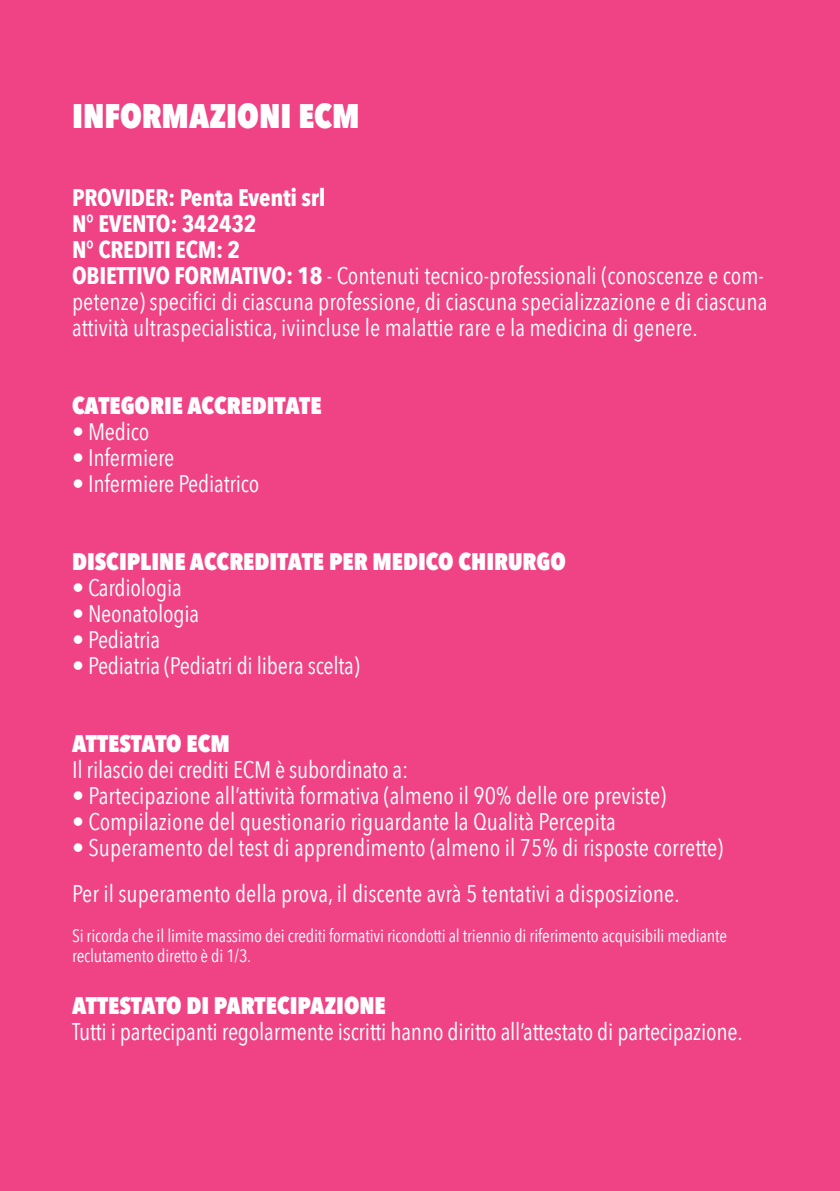
<style>
.page{position:relative;width:840px;height:1191px;background:#fff}
.page>*{position:absolute;margin:0;border:0;box-sizing:border-box;transform-origin:0 0}
.t1{font:800 34px "Avenir Next Condensed";color:#fff}
.t2{font:24px/26px "Avenir Next Condensed";color:#fff}
.t3{font:800 24px "Avenir Next Condensed";color:#fff}
.t4{font:700 24px "Avenir Next Condensed";letter-spacing:-.01em;color:#fff}
.t5{font:18px/20px "Avenir Next Condensed";letter-spacing:-.01em;color:#fff}
.s1{font-weight:700}
</style>
<div class="page">
<div style="left:0;top:0;width:839px;height:1191px;background:#ef4385"></div>
<p class="t1" style="left:72px;top:94px;width:289px">INFORMAZIONI ECM</p>
<p class="t4" style="left:72px;top:182px;width:255px">PROVIDER: Penta Eventi srl</p>
<p class="t4" style="left:72px;top:208px;width:186px">N° EVENTO: 342432</p>
<p class="t4" style="left:72px;top:234px;width:169px">N° CREDITI ECM: 2</p>
<p class="t2" style="left:72px;top:261px;width:696px"><span class="s1">OBIETTIVO FORMATIVO: 18</span> - Contenuti tecnico-professionali (conoscenze e com&shy;petenze) specifici di ciascuna professione, di ciascuna specializzazione e di ciascuna attività ultraspecialistica, iviincluse le malattie rare e la medicina di genere.</p>
<p class="t3" style="left:72px;top:390px;width:251px">CATEGORIE ACCREDITATE</p>
<p class="t2" style="left:72px;top:417px;width:79px">• Medico</p>
<p class="t2" style="left:72px;top:443px;width:104px">• Infermiere</p>
<p class="t2" style="left:72px;top:469px;width:188px">• Infermiere Pediatrico</p>
<p class="t3" style="left:72px;top:546px;width:495px">DISCIPLINE ACCREDITATE PER MEDICO CHIRURGO</p>
<p class="t2" style="left:72px;top:573px;width:111px">• Cardiologia</p>
<p class="t2" style="left:72px;top:599px;width:129px">• Neonatologia</p>
<p class="t2" style="left:72px;top:625px;width:90px">• Pediatria</p>
<p class="t2" style="left:72px;top:651px;width:289px">• Pediatria (Pediatri di libera scelta)</p>
<p class="t3" style="left:72px;top:728px;width:159px">ATTESTATO ECM</p>
<p class="t2" style="left:72px;top:755px;width:337px">Il rilascio dei crediti ECM è subordinato a:</p>
<p class="t2" style="left:72px;top:781px;width:595px">• Partecipazione all’attività formativa (almeno il 90% delle ore previste)</p>
<p class="t2" style="left:72px;top:807px;width:545px">• Compilazione del questionario riguardante la Qualità Percepita</p>
<p class="t2" style="left:72px;top:833px;width:652px">• Superamento del test di apprendimento (almeno il 75% di risposte corrette)</p>
<p class="t2" style="left:72px;top:879px;width:608px">Per il superamento della prova, il discente avrà 5 tentativi a disposizione.</p>
<p class="t5" style="left:72px;top:924px;width:656px">Si ricorda che il limite massimo dei crediti formativi ricondotti al triennio di riferimento acquisibili mediante reclutamento diretto è di 1/3.</p>
<p class="t3" style="left:72px;top:990px;width:315px">ATTESTATO DI PARTECIPAZIONE</p>
<p class="t2" style="left:72px;top:1017px;width:671px">Tutti i partecipanti regolarmente iscritti hanno diritto all’attestato di partecipazione.</p>
</div>
